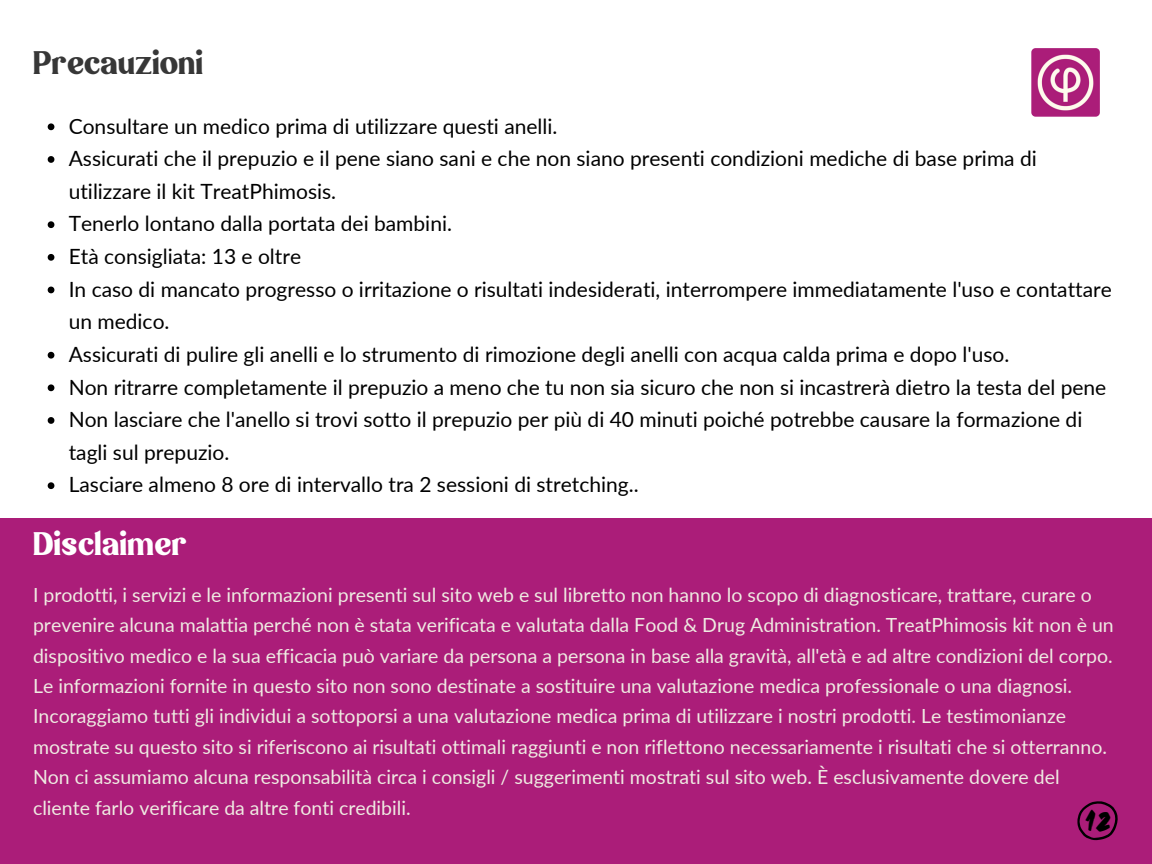
<style>
.page{position:relative;width:1152px;height:864px;background:#fff}
.page>*{position:absolute;margin:0;border:0;box-sizing:border-box;transform-origin:0 0}
.t1{font:37.5px "Magzo Alt";color:#373737}
.t2{font:37.5px "Magzo Alt";color:#fff}
.t3{font:29.25px "Abys";color:#000}
.t4{font:21px/32.7px "Lato";color:#000}
.t5{font:19.5px/30.3px "Lato";color:#efebe2}
</style>
<div class="page">
<div style="left:0;top:518px;width:1152px;height:346px;background:#ab1d79"></div>
<img style="left:1031px;top:48px;width:69px;height:69px;border-radius:4px">
<svg style="left:1077px;top:801px;width:41px;height:39px"></svg>
<svg style="left:48px;top:123px;width:6px;height:7px"></svg>
<svg style="left:48px;top:156px;width:6px;height:7px"></svg>
<svg style="left:48px;top:221px;width:6px;height:7px"></svg>
<svg style="left:48px;top:254px;width:6px;height:7px"></svg>
<svg style="left:48px;top:287px;width:6px;height:6px"></svg>
<svg style="left:48px;top:352px;width:6px;height:7px"></svg>
<svg style="left:48px;top:384px;width:6px;height:7px"></svg>
<svg style="left:48px;top:417px;width:6px;height:7px"></svg>
<svg style="left:48px;top:482px;width:6px;height:7px"></svg>
<p class="t1" style="left:33px;top:45px;width:172px">Precauzioni</p>
<p class="t4" style="left:69px;top:109px;width:490px">Consultare un medico prima di utilizzare questi anelli.</p>
<p class="t4" style="left:69px;top:142px;width:970px">Assicurati che il prepuzio e il pene siano sani e che non siano presenti condizioni mediche di base prima di utilizzare il kit TreatPhimosis.</p>
<p class="t4" style="left:69px;top:207px;width:385px">Tenerlo lontano dalla portata dei bambini.</p>
<p class="t4" style="left:69px;top:240px;width:234px">Età consigliata: 13 e oltre</p>
<p class="t4" style="left:69px;top:272px;width:1045px">In caso di mancato progresso o irritazione o risultati indesiderati, interrompere immediatamente l'uso e contattare un medico.</p>
<p class="t4" style="left:69px;top:337px;width:942px">Assicurati di pulire gli anelli e lo strumento di rimozione degli anelli con acqua calda prima e dopo l'uso.</p>
<p class="t4" style="left:69px;top:370px;width:1039px">Non ritrarre completamente il prepuzio a meno che tu non sia sicuro che non si incastrerà dietro la testa del pene</p>
<p class="t4" style="left:69px;top:403px;width:1015px">Non lasciare che l'anello si trovi sotto il prepuzio per più di 40 minuti poiché potrebbe causare la formazione di tagli sul prepuzio.</p>
<p class="t4" style="left:69px;top:468px;width:571px">Lasciare almeno 8 ore di intervallo tra 2 sessioni di stretching..</p>
<p class="t2" style="left:33px;top:527px;width:155px">Disclaimer</p>
<p class="t5" style="left:33px;top:579px;width:1082px">I prodotti, i servizi e le informazioni presenti sul sito web e sul libretto non hanno lo scopo di diagnosticare, trattare, curare o prevenire alcuna malattia perché non è stata verificata e valutata dalla Food &amp; Drug Administration. TreatPhimosis kit non è un dispositivo medico e la sua efficacia può variare da persona a persona in base alla gravità, all'età e ad altre condizioni del corpo.<br>Le informazioni fornite in questo sito non sono destinate a sostituire una valutazione medica professionale o una diagnosi.<br>Incoraggiamo tutti gli individui a sottoporsi a una valutazione medica prima di utilizzare i nostri prodotti. Le testimonianze mostrate su questo sito si riferiscono ai risultati ottimali raggiunti e non riflettono necessariamente i risultati che si otterranno.</p>
<p class="t5" style="left:33px;top:761px;width:1028px">Non ci assumiamo alcuna responsabilità circa i consigli / suggerimenti mostrati sul sito web. È esclusivamente dovere del cliente farlo verificare da altre fonti credibili.</p>
<p class="t3" style="left:1085px;top:803px;width:27px">12</p>
</div>
